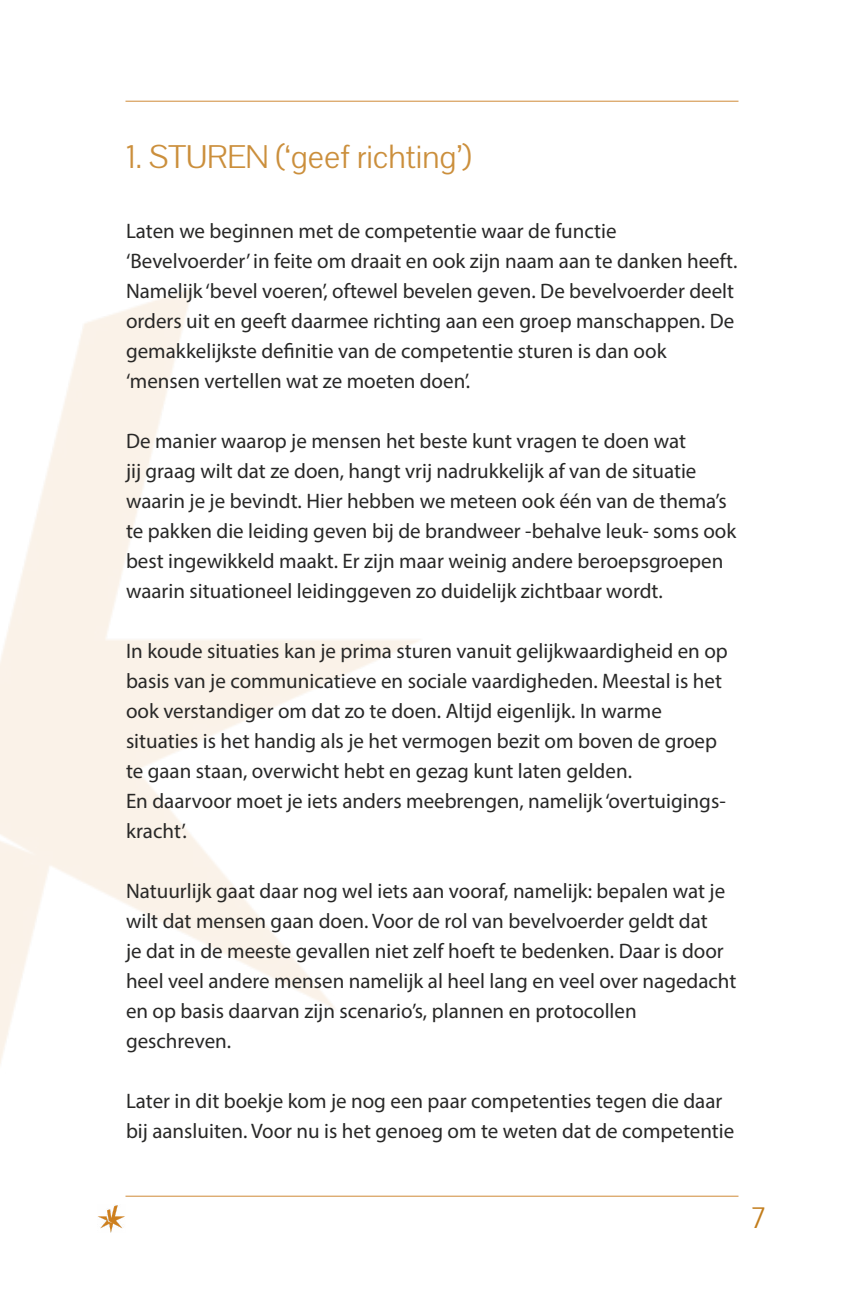
<style>
.page{position:relative;width:864px;height:1296px;background:#fff}
.page>*{position:absolute;margin:0;border:0;box-sizing:border-box;transform-origin:0 0}
.t1{font:34px "Pavanam";color:#cb8f3c}
.t2{font:30px "Pavanam";color:#c27d1c}
.t3{font:21px/30px "Myriad Pro";color:#282827}
</style>
<div class="page">
<img style="left:98px;top:1205px;width:27px;height:27px">
<hr style="left:126px;top:1196px;width:612px;height:1px;background:#cf8b38">
<hr style="left:126px;top:101px;width:612px;height:1px;background:#cf8b38">
<h1 class="t1" style="left:126px;top:135px;width:347px">1. STUREN (‘geef richting’)</h1>
<p class="t3" style="left:126px;top:215px;width:613px">Laten we beginnen met de competentie waar de functie ‘Bevelvoerder’ in feite om draait en ook zijn naam aan te danken heeft.<br>Namelijk ‘bevel voeren’, oftewel bevelen geven. De bevelvoerder deelt orders uit en geeft daarmee richting aan een groep manschappen. De gemakkelijkste definitie van de competentie sturen is dan ook ‘mensen vertellen wat ze moeten doen’.</p>
<p class="t3" style="left:126px;top:425px;width:612px">De manier waarop je mensen het beste kunt vragen te doen wat<br>jij graag wilt dat ze doen, hangt vrij nadrukkelijk af van de situatie waarin je je bevindt. Hier hebben we meteen ook één van de thema’s te pakken die leiding geven bij de brandweer -behalve leuk- soms ook best ingewikkeld maakt. Er zijn maar weinig andere beroepsgroepen waarin situationeel leidinggeven zo duidelijk zichtbaar wordt.</p>
<p class="t3" style="left:126px;top:635px;width:603px">In koude situaties kan je prima sturen vanuit gelijkwaardigheid en op basis van je communicatieve en sociale vaardigheden. Meestal is het ook verstandiger om dat zo te doen. Altijd eigenlijk. In warme situaties is het handig als je het vermogen bezit om boven de groep te gaan staan, overwicht hebt en gezag kunt laten gelden.<br>En daarvoor moet je iets anders meebrengen, namelijk ‘overtuigings&shy;kracht’.</p>
<p class="t3" style="left:126px;top:875px;width:612px">Natuurlijk gaat daar nog wel iets aan vooraf, namelijk: bepalen wat je wilt dat mensen gaan doen. Voor de rol van bevelvoerder geldt dat<br>je dat in de meeste gevallen niet zelf hoeft te bedenken. Daar is door heel veel andere mensen namelijk al heel lang en veel over nagedacht en op basis daarvan zijn scenario’s, plannen en protocollen geschreven.</p>
<p class="t3" style="left:126px;top:1085px;width:610px">Later in dit boekje kom je nog een paar competenties tegen die daar bij aansluiten. Voor nu is het genoeg om te weten dat de competentie</p>
<h2 class="t2" style="left:751px;top:1199px;width:17px">7</h2>
</div>
